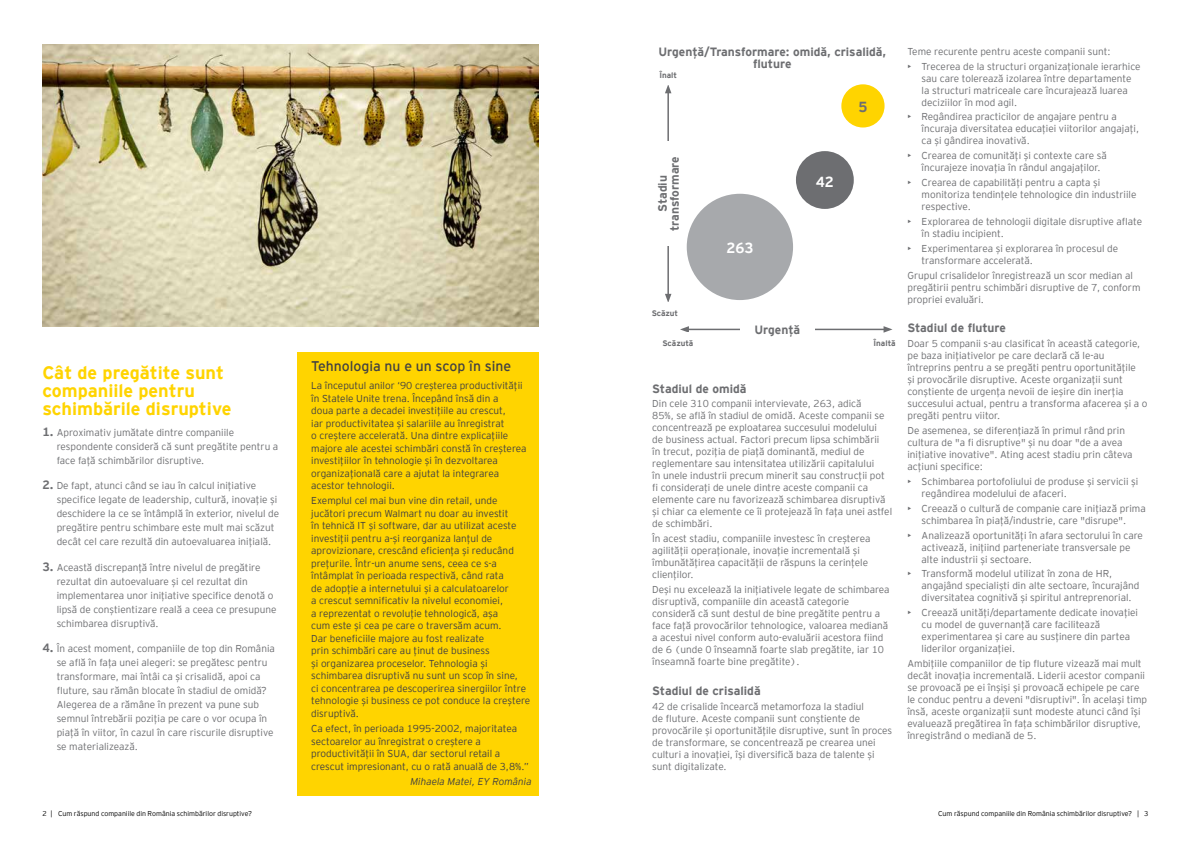
<style>
.page{position:relative;width:1191px;height:842px;background:#fff}
.page>*{position:absolute;margin:0;border:0;box-sizing:border-box;transform-origin:0 0}
.t1{font:700 18px/18px "EY Interstate";color:#ffd400}
.t2{font:700 14.6px "EY Interstate";color:#fff}
.t3{font:700 14.6px "EY Interstate";color:#6d6e71}
.t4{font:14px "EY Interstate";color:#414042}
.t5{font:700 12px/12px "EY Interstate";color:#6d6e71;text-align:center}
.t6{font:300 10px/12px "EY Interstate";color:#6d6e71}
.t7{font:300 10px/12.5px "EY Interstate";color:#414042}
.t8{font:italic 300 10px "EY Interstate";color:#414042}
.t9{font:700 8px "EY Interstate";color:#6d6e71}
.t10{font:300 7px "EY Interstate";color:#000}
.s1{font-weight:700;font-size:12px}
</style>
<div class="page">
<img style="left:43px;top:45px;width:496px;height:281px">
<div style="left:298px;top:352px;width:241px;height:444px;background:#ffd400"></div>
<hr style="left:667px;top:91px;width:2px;height:206px;background:#6d6e71">
<svg style="left:665px;top:85px;width:6px;height:8px"></svg>
<svg style="left:665px;top:294px;width:6px;height:8px"></svg>
<hr style="left:686px;top:329px;width:200px;height:1px;background:#6d6e71">
<svg style="left:680px;top:326px;width:9px;height:6px"></svg>
<svg style="left:883px;top:326px;width:9px;height:7px"></svg>
<div style="left:655px;top:141px;width:26px;height:105px;background:#fff"></div>
<div style="left:740px;top:320px;width:74px;height:19px;background:#fff"></div>
<div style="left:686px;top:194px;width:107px;height:106px;background:#a7a9ac;border-radius:50%"></div>
<div style="left:796px;top:151px;width:57px;height:58px;background:#6d6e71;border-radius:50%"></div>
<div style="left:841px;top:84px;width:43px;height:43px;background:#ffd400;border-radius:50%"></div>
<h1 class="t1" style="left:43px;top:363px;width:191px">Cât de pregătite sunt companiile pentru schimbările disruptive</h1>
<p class="t6" style="left:57px;top:425px;width:223px;line-height:14px;text-indent:-14px"><span class="s1">1.</span> Aproximativ jumătate dintre companiile respondente consideră că sunt pregătite pentru a face față schimbărilor disruptive.</p>
<p class="t6" style="left:57px;top:478px;width:224px;line-height:14px;text-indent:-14px"><span class="s1">2.</span> De fapt, atunci când se iau în calcul inițiative specifice legate de leadership, cultură, inovație și deschidere la ce se întâmplă în exterior, nivelul de pregătire pentru schimbare este mult mai scăzut decât cel care rezultă din autoevaluarea inițială.</p>
<p class="t6" style="left:57px;top:559px;width:221px;line-height:14px;text-indent:-14px"><span class="s1">3.</span> Această discrepanță între nivelul de pregătire rezultat din autoevaluare și cel rezultat din implementarea unor inițiative specifice denotă o lipsă de conștientizare reală a ceea ce presupune schimbarea disruptivă.</p>
<p class="t6" style="left:57px;top:641px;width:220px;line-height:14px;text-indent:-14px"><span class="s1">4.</span> În acest moment, companiile de top din România se află în fața unei alegeri: se pregătesc pentru transformare, mai întâi ca și crisalidă, apoi ca fluture, sau rămân blocate în stadiul de omidă?<br>Alegerea de a rămâne în prezent va pune sub semnul întrebării poziția pe care o vor ocupa în piață în viitor, în cazul în care riscurile disruptive se materializează.</p>
<h3 class="t4" style="left:311px;top:356px;width:201px">Tehnologia nu e un scop în sine</h3>
<p class="t7" style="left:311px;top:379px;width:217px">La începutul anilor ‘90 creșterea productivității în Statele Unite trena. Începând însă din a<br>doua parte a decadei investițiile au crescut,<br>iar productivitatea și salariile au înregistrat<br>o creștere accelerată. Una dintre explicațiile majore ale acestei schimbări constă în creșterea investițiilor în tehnologie și în dezvoltarea organizațională care a ajutat la integrarea acestor tehnologii.</p>
<p class="t7" style="left:311px;top:494px;width:220px">Exemplul cel mai bun vine din retail, unde jucători precum Walmart nu doar au investit<br>în tehnică IT și software, dar au utilizat aceste investiții pentru a-și reorganiza lanțul de aprovizionare, crescând eficiența și reducând prețurile. Într-un anume sens, ceea ce s-a întâmplat în perioada respectivă, când rata<br>de adopție a internetului și a calculatoarelor<br>a crescut semnificativ la nivelul economiei,<br>a reprezentat o revoluție tehnologică, așa<br>cum este și cea pe care o traversăm acum.<br>Dar beneficiile majore au fost realizate<br>prin schimbări care au ținut de business<br>și organizarea proceselor. Tehnologia și schimbarea disruptivă nu sunt un scop în sine,<br>ci concentrarea pe descoperirea sinergiilor între tehnologie și business ce pot conduce la creștere disruptivă.</p>
<p class="t7" style="left:311px;top:722px;width:219px">Ca efect, în perioada 1995-2002, majoritatea sectoarelor au înregistrat o creștere a productivității în SUA, dar sectorul retail a crescut impresionant, cu o rată anuală de 3,8%.”</p>
<p class="t8" style="left:410px;top:774px;width:123px">Mihaela Matei, EY România</p>
<p class="t5" style="left:658px;top:45px;width:229px">Urgență/Transformare: omidă, crisalidă, fluture</p>
<p class="t9" style="left:659px;top:69px;width:19px">Înalt</p>
<p class="t5" style="left:656px;top:231px;width:76px;rotate:-90deg">Stadiu transformare</p>
<p class="t9" style="left:651px;top:307px;width:28px">Scăzut</p>
<p class="t9" style="left:662px;top:337px;width:32px">Scăzută</p>
<h2 class="t2" style="left:726px;top:237px;width:29px">263</h2>
<h2 class="t2" style="left:816px;top:171px;width:20px">42</h2>
<h2 class="t3" style="left:858px;top:96px;width:11px">5</h2>
<p class="t5" style="left:754px;top:323px;width:47px">Urgență</p>
<p class="t9" style="left:873px;top:338px;width:23px">Înaltă</p>
<p class="t5" style="left:652px;top:382px;width:96px">Stadiul de omidă</p>
<p class="t6" style="left:652px;top:397px;width:241px">Din cele 310 companii intervievate, 263, adică<br>85%, se află în stadiul de omidă. Aceste companii se concentrează pe exploatarea succesului modelului<br>de business actual. Factori precum lipsa schimbării<br>în trecut, poziția de piață dominantă, mediul de reglementare sau intensitatea utilizării capitalului<br>în unele industrii precum minerit sau construcții pot fi considerați de unele dintre aceste companii ca elemente care nu favorizează schimbarea disruptivă și chiar ca elemente ce îi protejează în fața unei astfel de schimbări.</p>
<p class="t6" style="left:652px;top:532px;width:220px">În acest stadiu, companiile investesc în creșterea agilității operaționale, inovație incrementală și îmbunătățirea capacității de răspuns la cerințele clienților.</p>
<p class="t6" style="left:652px;top:583px;width:239px">Deși nu excelează la inițiativele legate de schimbarea disruptivă, companiile din această categorie consideră că sunt destul de bine pregătite pentru a face față provocărilor tehnologice, valoarea mediană a acestui nivel conform auto-evaluării acestora fiind de 6 (unde 0 înseamnă foarte slab pregătite, iar 10 înseamnă foarte bine pregătite).</p>
<p class="t5" style="left:652px;top:684px;width:110px">Stadiul de crisalidă</p>
<p class="t6" style="left:652px;top:699px;width:242px">42 de crisalide încearcă metamorfoza la stadiul<br>de fluture. Aceste companii sunt conștiente de provocările și oportunitățile disruptive, sunt în proces de transformare, se concentrează pe crearea unei culturi a inovației, își diversifică baza de talente și sunt digitalizate.</p>
<p class="t6" style="left:907px;top:45px;width:205px">Teme recurente pentru aceste companii sunt:</p>
<p class="t6" style="left:921px;top:59px;width:220px;text-indent:-14px">• Trecerea de la structuri organizaționale ierarhice sau care tolerează izolarea între departamente la structuri matriceale care încurajează luarea deciziilor în mod agil.</p>
<p class="t6" style="left:921px;top:110px;width:219px;text-indent:-14px">• Regândirea practicilor de angajare pentru a încuraja diversitatea educației viitorilor angajați, ca și gândirea inovativă.</p>
<p class="t6" style="left:921px;top:149px;width:187px;text-indent:-14px">• Crearea de comunități și contexte care să încurajeze inovația în rândul angajaților.</p>
<p class="t6" style="left:921px;top:176px;width:216px;text-indent:-14px">• Crearea de capabilități pentru a capta și monitoriza tendințele tehnologice din industriile respective.</p>
<p class="t6" style="left:921px;top:215px;width:222px;text-indent:-14px">• Explorarea de tehnologii digitale disruptive aflate în stadiu incipient.</p>
<p class="t6" style="left:921px;top:242px;width:198px;text-indent:-14px">• Experimentarea și explorarea în procesul de transformare accelerată.</p>
<p class="t6" style="left:907px;top:268px;width:235px">Grupul crisalidelor înregistrează un scor median al pregătirii pentru schimbări disruptive de 7, conform propriei evaluări.</p>
<p class="t5" style="left:907px;top:321px;width:100px">Stadiul de fluture</p>
<p class="t6" style="left:907px;top:337px;width:242px">Doar 5 companii s-au clasificat în această categorie, pe baza inițiativelor pe care declară că le-au întreprins pentru a se pregăti pentru oportunitățile<br>și provocările disruptive. Aceste organizații sunt conștiente de urgența nevoii de ieșire din inerția succesului actual, pentru a transforma afacerea și a o pregăti pentru viitor.</p>
<p class="t6" style="left:907px;top:424px;width:227px">De asemenea, se diferențiază în primul rând prin cultura de "a fi disruptive" și nu doar "de a avea inițiative inovative". Ating acest stadiu prin câteva acțiuni specifice:</p>
<p class="t6" style="left:921px;top:475px;width:218px;text-indent:-14px">• Schimbarea portofoliului de produse și servicii și regândirea modelului de afaceri.</p>
<p class="t6" style="left:907px;top:501px;width:240px;text-align:center">• Creează o cultură de companie care inițiază prima schimbarea în piață/industrie, care "disrupe".</p>
<p class="t6" style="left:921px;top:528px;width:223px;text-indent:-14px">• Analizează oportunități în afara sectorului în care activează, inițiind parteneriate transversale pe alte industrii și sectoare.</p>
<p class="t6" style="left:921px;top:567px;width:219px;text-indent:-14px">• Transformă modelul utilizat în zona de HR, angajând specialiști din alte sectoare, încurajând diversitatea cognitivă și spiritul antreprenorial.</p>
<p class="t6" style="left:921px;top:606px;width:218px;text-indent:-14px">• Creează unități/departamente dedicate inovației cu model de guvernanță care facilitează experimentarea și care au susținere din partea liderilor organizației.</p>
<p class="t6" style="left:907px;top:657px;width:241px">Ambițiile companiilor de tip fluture vizează mai mult decât inovația incrementală. Liderii acestor companii se provoacă pe ei înșiși și provoacă echipele pe care le conduc pentru a deveni "disruptivi". În același timp însă, aceste organizații sunt modeste atunci când își evaluează pregătirea în fața schimbărilor disruptive, înregistrând o mediană de 5.</p>
<p class="t10" style="left:43px;top:809px;width:211px">2 | Cum răspund companiile din România schimbărilor disruptive?</p>
<p class="t10" style="left:938px;top:809px;width:212px">Cum răspund companiile din România schimbărilor disruptive? | 3</p>
</div>
